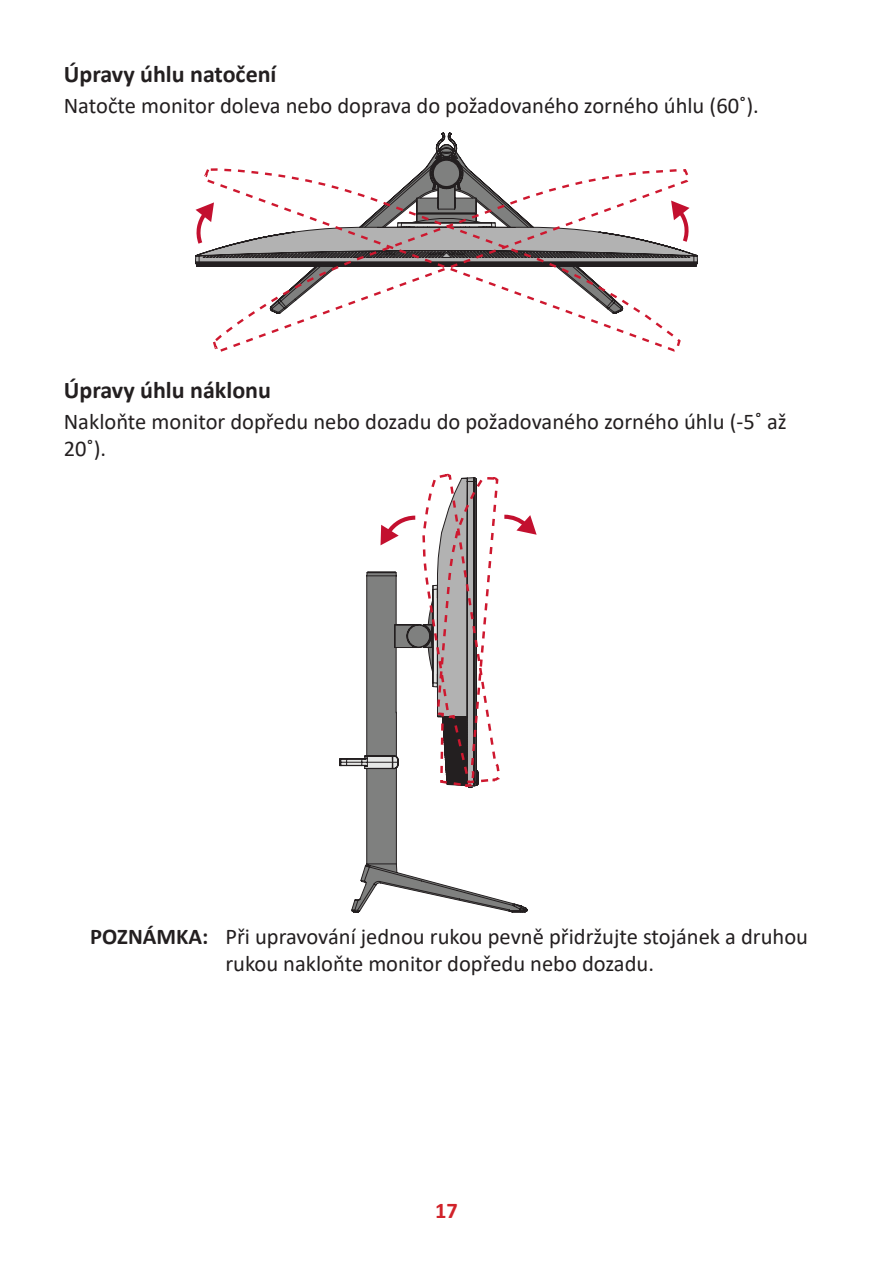
<style>
.page{position:relative;width:893px;height:1263px;background:#fff}
.page>*{position:absolute;margin:0;border:0;box-sizing:border-box;transform-origin:0 0}
.t1{font:700 24px "Calibri";color:#231f20}
.t2{font:22.5px/27px "Calibri";color:#231f20}
.t3{font:700 22.5px "Calibri";color:#d1232a}
.s1{font-weight:700}
</style>
<div class="page">
<svg style="left:195px;top:144px;width:503px;height:123px"></svg>
<svg style="left:203px;top:167px;width:488px;height:185px"></svg>
<svg style="left:339px;top:515px;width:188px;height:397px"></svg>
<svg style="left:421px;top:474px;width:116px;height:437px"></svg>
<p class="t1" style="left:64px;top:57px;width:214px">Úpravy úhlu natočení</p>
<p class="t2" style="left:64px;top:91px;width:697px">Natočte monitor doleva nebo doprava do požadovaného zorného úhlu (60˚).</p>
<p class="t1" style="left:64px;top:373px;width:209px">Úpravy úhlu náklonu</p>
<p class="t2" style="left:64px;top:408px;width:724px">Nakloňte monitor dopředu nebo dozadu do požadovaného zorného úhlu (-5˚ až<br>20˚).</p>
<p class="t2" style="left:225px;top:922px;width:584px;text-indent:-135px"><span class="s1">POZNÁMKA:</span> Při upravování jednou rukou pevně přidržujte stojánek a druhou rukou nakloňte monitor dopředu nebo dozadu.</p>
<p class="t3" style="left:435px;top:1194px;width:24px">17</p>
</div>
